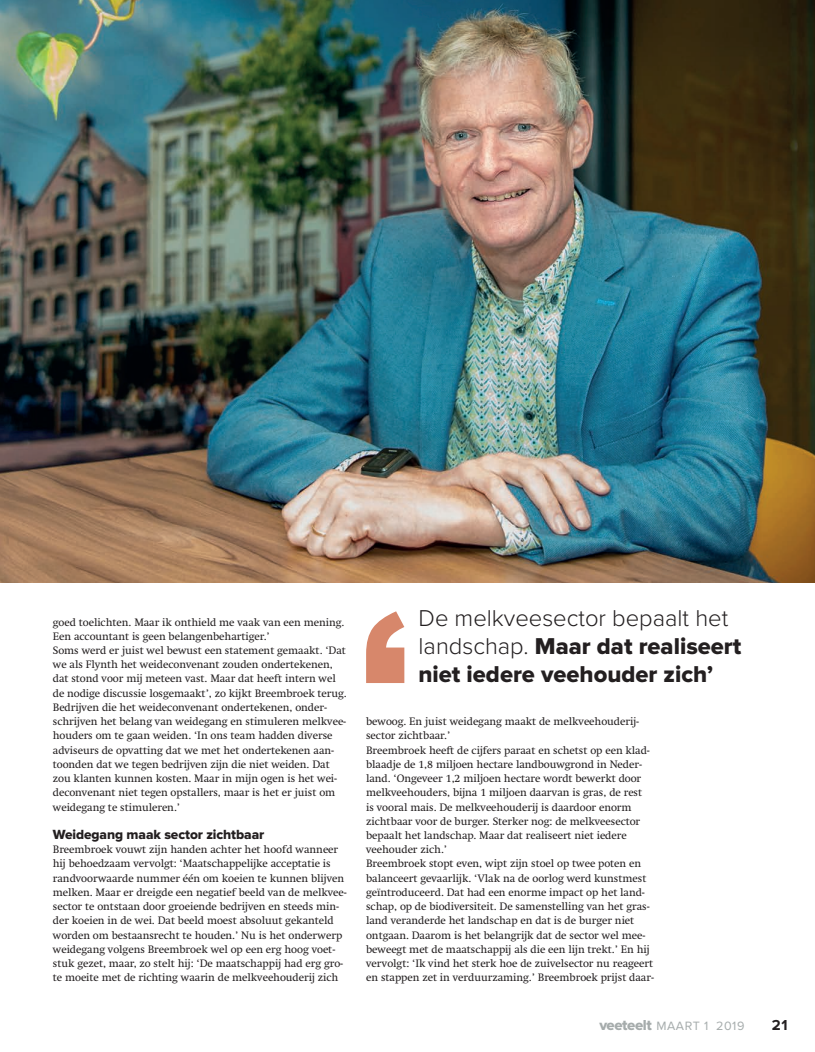
<style>
.page{position:relative;width:815px;height:1052px;background:#fff}
.page>*{position:absolute;margin:0;border:0;box-sizing:border-box;transform-origin:0 0}
.t1{font:23.75px/28.5px "Proxima Nova Extrabld";color:#231f20}
.t2{font:300 23.75px "Proxima Nova";color:#231f20}
.t3{font:700 15px "Proxima Nova";color:#231f20}
.t4{font:13.75px "Proxima Nova Extrabld";letter-spacing:-.005em;color:#231f20}
.t5{font:12.5px "Proxima Nova";letter-spacing:.04em;color:#a6acac}
.t6{font:11px/14.2px "Swift LT Pro";letter-spacing:-.005em;color:#231f20}
.s1{font-family:"Proxima Nova";font-weight:300}
.s2{font-family:"Proxima Nova Extrabld";font-size:15px}
</style>
<div class="page">
<img style="left:0;top:0;width:814px;height:583px">
<svg style="left:366px;top:611px;width:38px;height:72px"></svg>
<p class="t6" style="left:53px;top:615px;width:295px">goed toelichten. Maar ik onthield me vaak van een mening.<br>Een accountant is geen belangenbehartiger.’<br>Soms werd er juist wel bewust een statement gemaakt. ‘Dat we als Flynth het weideconvenant zouden ondertekenen, dat stond voor mĳ meteen vast. Maar dat heeft intern wel de nodige discussie losgemaakt’, zo kĳkt Breembroek terug.<br>Bedrĳven die het weideconvenant ondertekenen, onder&shy;schrĳven het belang van weidegang en stimuleren melkvee&shy;houders om te gaan weiden. ‘In ons team hadden diverse adviseurs de opvatting dat we met het ondertekenen aan&shy;toonden dat we tegen bedrĳven zĳn die niet weiden. Dat zou klanten kunnen kosten. Maar in mĳn ogen is het wei&shy;deconvenant niet tegen opstallers, maar is het er juist om weidegang te stimuleren.’</p>
<p class="t4" style="left:53px;top:826px;width:213px">Weidegang maak sector zichtbaar</p>
<p class="t6" style="left:53px;top:842px;width:295px">Breembroek vouwt zĳn handen achter het hoofd wanneer hĳ behoedzaam vervolgt: ‘Maatschappelĳke acceptatie is randvoorwaarde nummer één om koeien te kunnen blĳven melken. Maar er dreigde een negatief beeld van de melkvee&shy;sector te ontstaan door groeiende bedrĳven en steeds min&shy;der koeien in de wei. Dat beeld moest absoluut gekanteld worden om bestaansrecht te houden.’ Nu is het onderwerp weidegang volgens Breembroek wel op een erg hoog voet&shy;stuk gezet, maar, zo stelt hĳ: ‘De maatschappĳ had erg gro&shy;te moeite met de richting waarin de melkveehouderĳ zich</p>
<h1 class="t2" style="left:418px;top:604px;width:311px">De melkveesector bepaalt het</h1>
<h1 class="t1" style="left:418px;top:632px;width:324px"><span class="s1">landschap.</span> Maar dat realiseert niet iedere veehouder zich’</h1>
<p class="t6" style="left:366px;top:714px;width:289px">bewoog. En juist weidegang maakt de melkveehouderĳ&shy;sector zichtbaar.’<br>Breembroek heeft de cĳfers paraat en schetst op een klad&shy;blaadje de 1,8 miljoen hectare landbouwgrond in Neder&shy;land. ‘Ongeveer 1,2 miljoen hectare wordt bewerkt door melkveehouders, bĳna 1 miljoen daarvan is gras, de rest<br>is vooral mais. De melkveehouderĳ is daardoor enorm zichtbaar voor de burger. Sterker nog: de melkveesector bepaalt het landschap. Maar dat realiseert niet iedere veehouder zich.’<br>Breembroek stopt even, wipt zĳn stoel op twee poten en balanceert gevaarlĳk. ‘Vlak na de oorlog werd kunstmest geïntroduceerd. Dat had een enorme impact op het land&shy;schap, op de biodiversiteit. De samenstelling van het gras&shy;land veranderde het landschap en dat is de burger niet ontgaan. Daarom is het belangrĳk dat de sector wel mee&shy;beweegt met de maatschappĳ als die een lĳn trekt.’ En hĳ vervolgt: ‘Ik vind het sterk hoe de zuivelsector nu reageert en stappen zet in verduurzaming.’ Breembroek prĳst daar-</p>
<p class="t5" style="left:599px;top:1018px;width:146px"><span class="s2">veeteelt</span> MAART 1 2019</p>
<h2 class="t3" style="left:771px;top:1016px;width:17px">21</h2>
</div>
